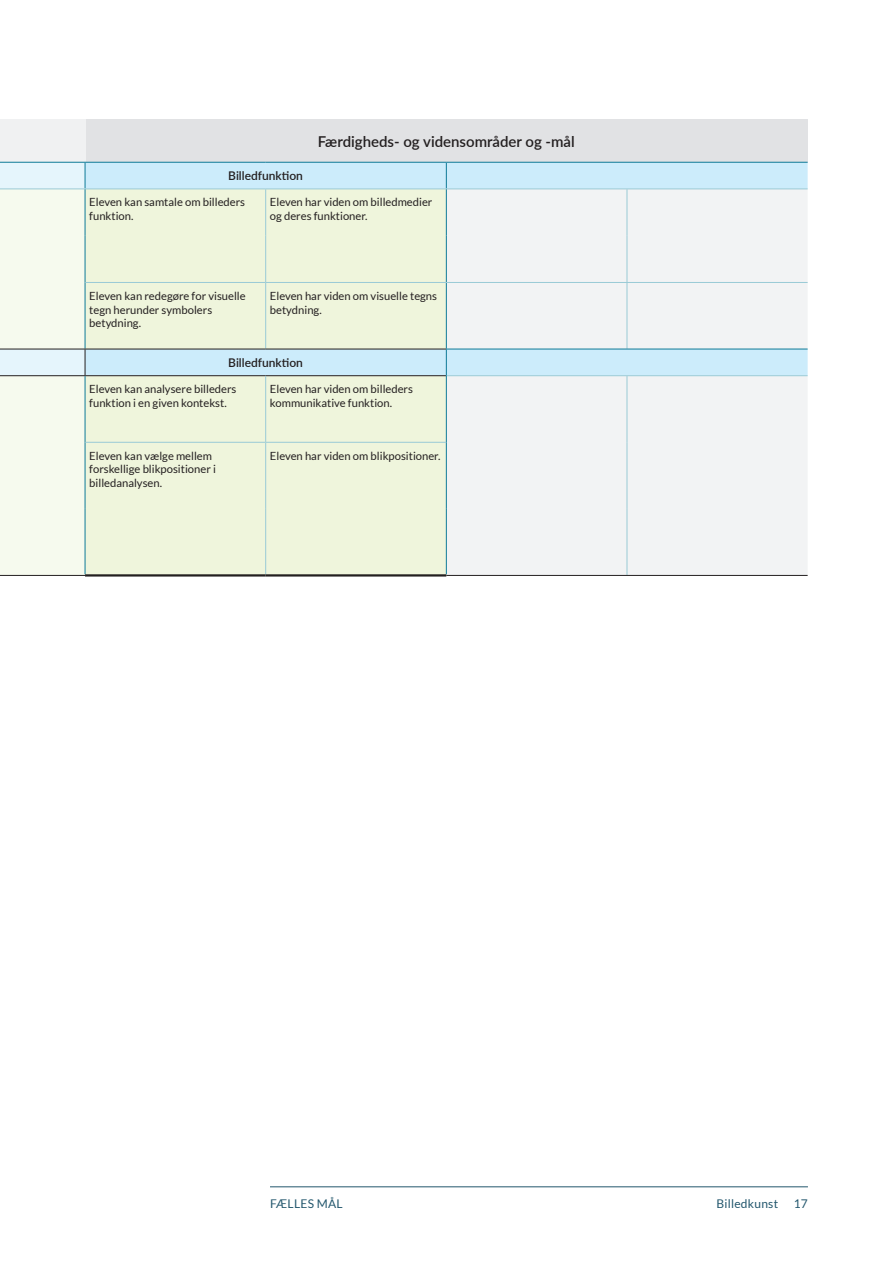
<style>
.page{position:relative;width:893px;height:1263px;background:#fff}
.page>*{position:absolute;margin:0;border:0;box-sizing:border-box;transform-origin:0 0}
.t1{font:600 15px "Lato";color:#231f20}
.t2{font:600 12px "Lato";color:#231f20}
.t3{font:12px "Lato";letter-spacing:.02em;color:#23576d}
.t4{font:11.25px/13.5px "Lato";color:#231f20}
</style>
<div class="page">
<div style="left:85px;top:119px;width:723px;height:43px;background:#e1e2e4"></div>
<div style="left:0;top:119px;width:85px;height:43px;background:#f0f1f2"></div>
<div style="left:86px;top:163px;width:722px;height:26px;background:#ccecfb"></div>
<svg style="left:86px;top:190px;width:360px;height:384px;background:#ecf3dd"></svg>
<svg style="left:446px;top:190px;width:362px;height:385px;fill:#f2f3f4"></svg>
<svg style="left:446px;top:163px;width:1px;height:26px"></svg>
<hr style="left:85px;top:375px;width:181px;height:1px;background:#231f20">
<hr style="left:266px;top:375px;width:180px;height:1px;background:#231f20">
<hr style="left:447px;top:375px;width:180px;height:1px;background:#99cad6">
<hr style="left:627px;top:375px;width:181px;height:1px;background:#99cad6">
<hr style="left:627px;top:376px;width:1px;height:66px;background:#99cad6">
<hr style="left:627px;top:442px;width:1px;height:67px;background:#99cad6">
<hr style="left:627px;top:509px;width:1px;height:66px;background:#99cad6">
<hr style="left:446px;top:376px;width:1px;height:66px;background:#0d7a98">
<hr style="left:446px;top:442px;width:1px;height:67px;background:#0d7a98">
<hr style="left:446px;top:509px;width:1px;height:65px;background:#0d7a98">
<hr style="left:0;top:575px;width:85px;height:1px;background:#231f20">
<hr style="left:446px;top:575px;width:181px;height:1px;background:#231f20">
<hr style="left:627px;top:575px;width:181px;height:1px;background:#231f20">
<svg style="left:446px;top:350px;width:1px;height:26px"></svg>
<svg style="left:0;top:163px;width:86px;height:412px;background:#f0f7ee"></svg>
<hr style="left:0;top:162px;width:85px;height:1px;background:#0d7a98">
<hr style="left:85px;top:162px;width:181px;height:1px;background:#0d7a98">
<hr style="left:266px;top:162px;width:180px;height:1px;background:#0d7a98">
<hr style="left:446px;top:162px;width:181px;height:1px;background:#0d7a98">
<hr style="left:627px;top:162px;width:181px;height:1px;background:#0d7a98">
<hr style="left:265px;top:376px;width:1px;height:66px;background:#99cad6">
<hr style="left:265px;top:443px;width:1px;height:66px;background:#99cad6">
<hr style="left:265px;top:509px;width:1px;height:65px;background:#99cad6">
<hr style="left:85px;top:574px;width:181px;height:2px;background:#231f20">
<hr style="left:266px;top:574px;width:180px;height:2px;background:#231f20">
<hr style="left:85px;top:442px;width:181px;height:1px;background:#99cad6">
<hr style="left:266px;top:442px;width:180px;height:1px;background:#99cad6">
<hr style="left:0;top:189px;width:85px;height:1px;background:#99cad6">
<hr style="left:85px;top:189px;width:181px;height:1px;background:#99cad6">
<hr style="left:266px;top:189px;width:180px;height:1px;background:#99cad6">
<hr style="left:265px;top:189px;width:1px;height:47px;background:#99cad6">
<hr style="left:446px;top:189px;width:181px;height:1px;background:#99cad6">
<hr style="left:627px;top:189px;width:181px;height:1px;background:#99cad6">
<hr style="left:627px;top:189px;width:1px;height:47px;background:#99cad6">
<hr style="left:265px;top:236px;width:1px;height:46px;background:#99cad6">
<hr style="left:627px;top:236px;width:1px;height:46px;background:#99cad6">
<hr style="left:85px;top:189px;width:1px;height:47px;background:#0d7a98">
<hr style="left:446px;top:189px;width:1px;height:47px;background:#0d7a98">
<hr style="left:85px;top:236px;width:1px;height:46px;background:#0d7a98">
<hr style="left:446px;top:236px;width:1px;height:46px;background:#0d7a98">
<hr style="left:265px;top:283px;width:1px;height:66px;background:#99cad6">
<hr style="left:627px;top:283px;width:1px;height:66px;background:#99cad6">
<hr style="left:85px;top:282px;width:1px;height:67px;background:#0d7a98">
<hr style="left:446px;top:283px;width:1px;height:66px;background:#0d7a98">
<hr style="left:446px;top:349px;width:181px;height:1px;background:#0d7a98">
<hr style="left:627px;top:349px;width:181px;height:1px;background:#0d7a98">
<hr style="left:0;top:349px;width:85px;height:1px;background:#231f20">
<hr style="left:85px;top:349px;width:181px;height:1px;background:#231f20">
<hr style="left:266px;top:349px;width:180px;height:1px;background:#231f20">
<hr style="left:85px;top:282px;width:181px;height:1px;background:#99cad6">
<hr style="left:266px;top:282px;width:180px;height:1px;background:#99cad6">
<hr style="left:446px;top:282px;width:181px;height:1px;background:#99cad6">
<hr style="left:627px;top:282px;width:181px;height:1px;background:#99cad6">
<hr style="left:270px;top:1186px;width:538px;height:1px;background:#23576d">
<h1 class="t1" style="left:318px;top:130px;width:258px">Færdigheds- og vidensområder og -mål</h1>
<p class="t2" style="left:228px;top:167px;width:76px">Billedfunktion</p>
<p class="t4" style="left:89px;top:196px;width:157px">Eleven kan samtale om billeders funktion.</p>
<p class="t4" style="left:270px;top:196px;width:164px">Eleven har viden om billedmedier og deres funktioner.</p>
<p class="t4" style="left:89px;top:289px;width:158px">Eleven kan redegøre for visuelle tegn herunder symbolers betydning.</p>
<p class="t4" style="left:270px;top:289px;width:169px">Eleven har viden om visuelle tegns betydning.</p>
<p class="t2" style="left:228px;top:354px;width:76px">Billedfunktion</p>
<p class="t4" style="left:89px;top:382px;width:149px">Eleven kan analysere billeders funktion i en given kontekst.</p>
<p class="t4" style="left:270px;top:382px;width:145px">Eleven har viden om billeders kommunikative funktion.</p>
<p class="t4" style="left:89px;top:449px;width:128px">Eleven kan vælge mellem forskellige blikpositioner i billedanalysen.</p>
<p class="t4" style="left:270px;top:449px;width:172px">Eleven har viden om blikpositioner.</p>
<p class="t3" style="left:270px;top:1197px;width:25px">Fælles</p>
<p class="t3" style="left:317px;top:1197px;width:24px">Mål</p>
<p class="t3" style="left:716px;top:1197px;width:63px">Billedkunst</p>
<p class="t3" style="left:794px;top:1197px;width:16px">17</p>
</div>
